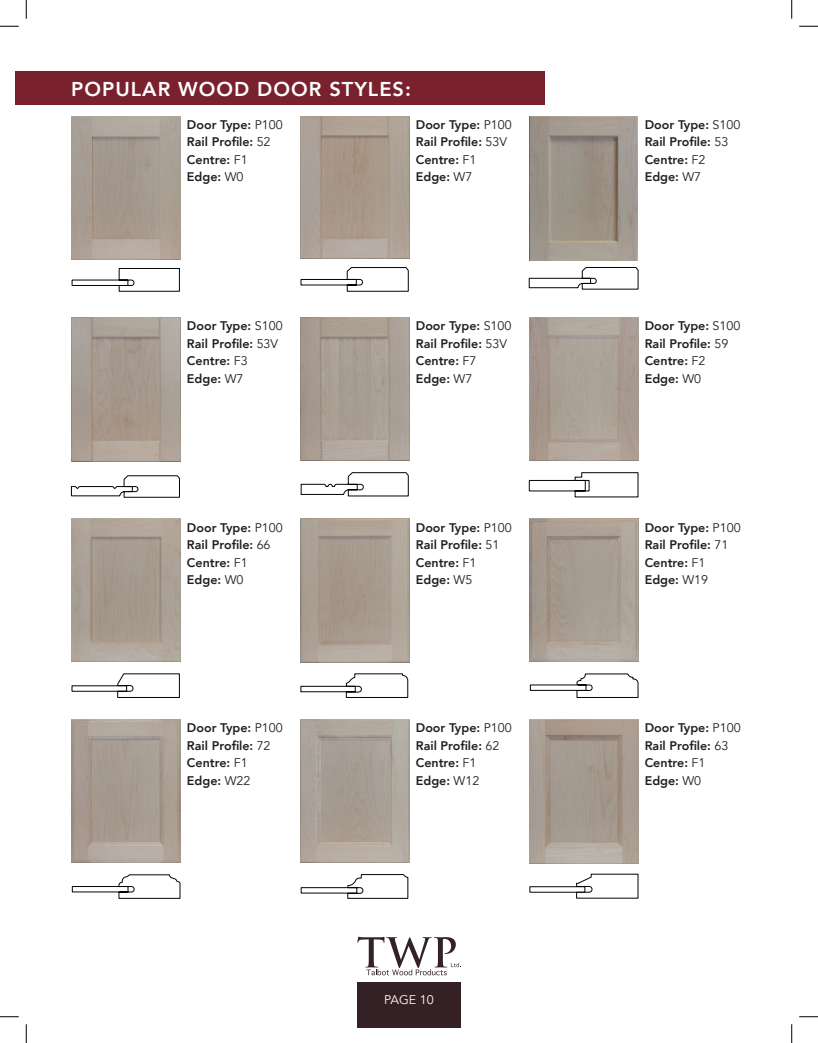
<style>
.page{position:relative;width:818px;height:1043px;background:#fff}
.page>*{position:absolute;margin:0;border:0;box-sizing:border-box;transform-origin:0 0}
.t1{font:800 20px "Avenir";letter-spacing:.05em;color:#fff}
.t2{font:800 12.5px/17.5px "Avenir";color:#231f20}
.t3{font:12.5px "Avenir";color:#fff}
.s1{font-weight:400}
</style>
<div class="page">
<div style="left:15px;top:71px;width:529px;height:34px;background:#79222e"></div>
<div style="left:357px;top:982px;width:103px;height:46px;background:#342125"></div>
<img style="left:72px;top:116px;width:108px;height:143px">
<img style="left:301px;top:116px;width:108px;height:143px">
<img style="left:529px;top:116px;width:108px;height:144px">
<img style="left:301px;top:317px;width:108px;height:144px">
<img style="left:301px;top:519px;width:108px;height:143px">
<img style="left:301px;top:720px;width:108px;height:143px">
<img style="left:72px;top:317px;width:108px;height:144px">
<img style="left:72px;top:519px;width:108px;height:142px">
<img style="left:72px;top:720px;width:108px;height:142px">
<img style="left:529px;top:317px;width:109px;height:143px">
<img style="left:529px;top:519px;width:109px;height:142px">
<img style="left:529px;top:720px;width:109px;height:143px">
<svg style="left:357px;top:936px;width:104px;height:39px"></svg>
<svg style="left:71px;top:268px;width:109px;height:24px"></svg>
<svg style="left:300px;top:267px;width:109px;height:25px"></svg>
<svg style="left:528px;top:267px;width:111px;height:23px"></svg>
<svg style="left:300px;top:472px;width:109px;height:25px"></svg>
<svg style="left:528px;top:472px;width:111px;height:26px"></svg>
<svg style="left:71px;top:673px;width:109px;height:25px"></svg>
<svg style="left:300px;top:673px;width:108px;height:25px"></svg>
<svg style="left:529px;top:673px;width:110px;height:25px"></svg>
<svg style="left:71px;top:874px;width:110px;height:25px"></svg>
<svg style="left:300px;top:874px;width:109px;height:25px"></svg>
<svg style="left:575px;top:873px;width:64px;height:26px"></svg>
<div style="left:529px;top:886px;width:56px;height:6px;border:1px solid #040503"></div>
<svg style="left:70px;top:475px;width:110px;height:23px"></svg>
<svg style="left:0;top:25px;width:19px;height:2px"></svg>
<svg style="left:799px;top:25px;width:19px;height:2px"></svg>
<svg style="left:0;top:1016px;width:19px;height:1px"></svg>
<svg style="left:799px;top:1016px;width:19px;height:1px"></svg>
<svg style="left:25px;top:0;width:2px;height:19px"></svg>
<svg style="left:25px;top:1024px;width:2px;height:18px"></svg>
<svg style="left:791px;top:0;width:1px;height:19px"></svg>
<svg style="left:791px;top:1024px;width:1px;height:18px"></svg>
<h1 class="t1" style="left:71px;top:73px;width:341px">POPULAR WOOD DOOR STYLES:</h1>
<p class="t2" style="left:187px;top:116px;width:97px">Door Type: <span class="s1">P100<br></span>Rail Profile: <span class="s1">52<br></span>Centre: <span class="s1">F1<br></span>Edge: <span class="s1">W0</span></p>
<p class="t2" style="left:416px;top:116px;width:97px">Door Type: <span class="s1">P100<br></span>Rail Profile: <span class="s1">53V<br></span>Centre: <span class="s1">F1<br></span>Edge: <span class="s1">W7</span></p>
<p class="t2" style="left:187px;top:317px;width:97px">Door Type: <span class="s1">S100<br></span>Rail Profile: <span class="s1">53V<br></span>Centre: <span class="s1">F3<br></span>Edge: <span class="s1">W7</span></p>
<p class="t2" style="left:187px;top:518px;width:97px">Door Type: <span class="s1">P100<br></span>Rail Profile: <span class="s1">66<br></span>Centre: <span class="s1">F1<br></span>Edge: <span class="s1">W0</span></p>
<p class="t2" style="left:187px;top:719px;width:97px">Door Type: <span class="s1">P100<br></span>Rail Profile: <span class="s1">72<br></span>Centre: <span class="s1">F1<br></span>Edge: <span class="s1">W22</span></p>
<p class="t2" style="left:416px;top:317px;width:97px">Door Type: <span class="s1">S100<br></span>Rail Profile: <span class="s1">53V<br></span>Centre: <span class="s1">F7<br></span>Edge: <span class="s1">W7</span></p>
<p class="t2" style="left:416px;top:518px;width:97px">Door Type: <span class="s1">P100<br></span>Rail Profile: <span class="s1">51<br></span>Centre: <span class="s1">F1<br></span>Edge: <span class="s1">W5</span></p>
<p class="t2" style="left:416px;top:719px;width:97px">Door Type: <span class="s1">P100<br></span>Rail Profile: <span class="s1">62<br></span>Centre: <span class="s1">F1<br></span>Edge: <span class="s1">W12</span></p>
<p class="t3" style="left:384px;top:992px;width:51px">PAGE 10</p>
<p class="t2" style="left:644px;top:116px;width:97px">Door Type: <span class="s1">S100<br></span>Rail Profile: <span class="s1">53<br></span>Centre: <span class="s1">F2<br></span>Edge: <span class="s1">W7</span></p>
<p class="t2" style="left:644px;top:317px;width:97px">Door Type: <span class="s1">S100<br></span>Rail Profile: <span class="s1">59<br></span>Centre: <span class="s1">F2<br></span>Edge: <span class="s1">W0</span></p>
<p class="t2" style="left:644px;top:518px;width:97px">Door Type: <span class="s1">P100<br></span>Rail Profile: <span class="s1">71<br></span>Centre: <span class="s1">F1<br></span>Edge: <span class="s1">W19</span></p>
<p class="t2" style="left:644px;top:719px;width:97px">Door Type: <span class="s1">P100<br></span>Rail Profile: <span class="s1">63<br></span>Centre: <span class="s1">F1<br></span>Edge: <span class="s1">W0</span></p>
</div>
